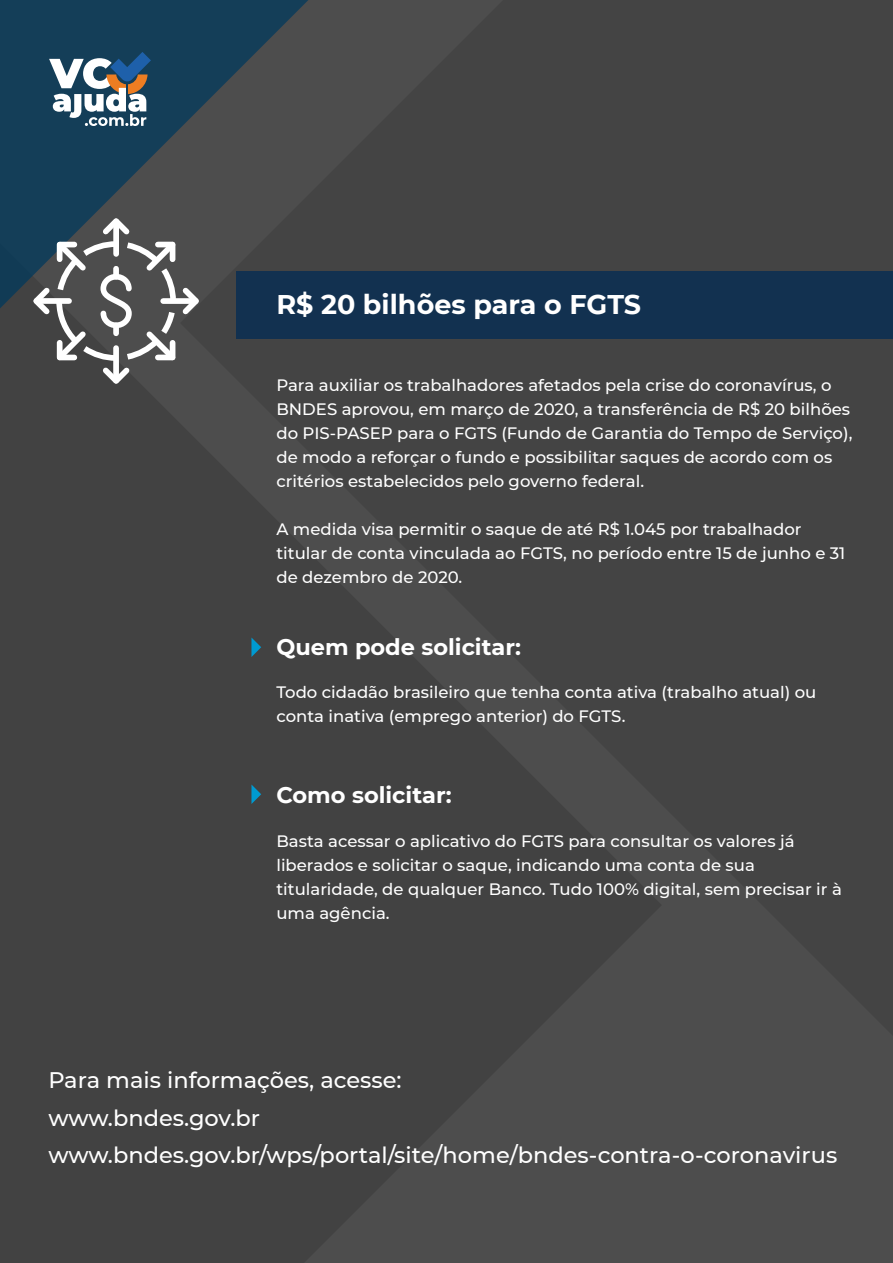
<style>
.page{position:relative;width:893px;height:1263px;background:#444}
.page>*{position:absolute;margin:0;border:0;box-sizing:border-box;transform-origin:0 0}
.t1{font:700 27px "Montserrat";color:#fff}
.t2{font:500 22.5px/37.5px "Montserrat";color:#fff}
.t3{font:700 22.5px "Montserrat";color:#fff}
.t4{font:500 16.5px/24px "Montserrat";color:#fff}
</style>
<div class="page">
<svg style="left:251px;top:637px;width:10px;height:20px"></svg>
<svg style="left:251px;top:784px;width:10px;height:20px"></svg>
<div style="left:236px;top:271px;width:657px;height:68px;background:#123150"></div>
<svg style="left:0;top:0;width:308px;height:322px;fill:#143e58"></svg>
<svg style="left:49px;top:52px;width:102px;height:74px"></svg>
<svg style="left:28px;top:213px;width:176px;height:176px"></svg>
<div style="left:113px;top:269px;width:6px;height:8px;background:#fff"></div>
<div style="left:113px;top:325px;width:6px;height:8px;background:#fff"></div>
<h1 class="t1" style="left:276px;top:285px;width:366px">R$ 20 bilhões para o FGTS</h1>
<p class="t4" style="left:276px;top:372px;width:577px">Para auxiliar os trabalhadores afetados pela crise do coronavírus, o BNDES aprovou, em março de 2020, a transferência de R$ 20 bilhões do PIS-PASEP para o FGTS (Fundo de Garantia do Tempo de Serviço), de modo a reforçar o fundo e possibilitar saques de acordo com os critérios estabelecidos pelo governo federal.</p>
<p class="t4" style="left:276px;top:516px;width:570px">A medida visa permitir o saque de até R$ 1.045 por trabalhador titular de conta vinculada ao FGTS, no período entre 15 de junho e 31 de dezembro de 2020.</p>
<h2 class="t3" style="left:276px;top:631px;width:246px">Quem pode solicitar:</h2>
<p class="t4" style="left:276px;top:680px;width:541px">Todo cidadão brasileiro que tenha conta ativa (trabalho atual) ou conta inativa (emprego anterior) do FGTS.</p>
<h2 class="t3" style="left:276px;top:779px;width:177px">Como solicitar:</h2>
<p class="t4" style="left:276px;top:828px;width:567px">Basta acessar o aplicativo do FGTS para consultar os valores já liberados e solicitar o saque, indicando uma conta de sua titularidade, de qualquer Banco. Tudo 100% digital, sem precisar ir à uma agência.</p>
<h2 class="t2" style="left:48px;top:1061px;width:790px">Para mais informações, acesse:<br>www.bndes.gov.br www.bndes.gov.br/wps/portal/site/home/bndes-contra-o-coronavirus</h2>
</div>
